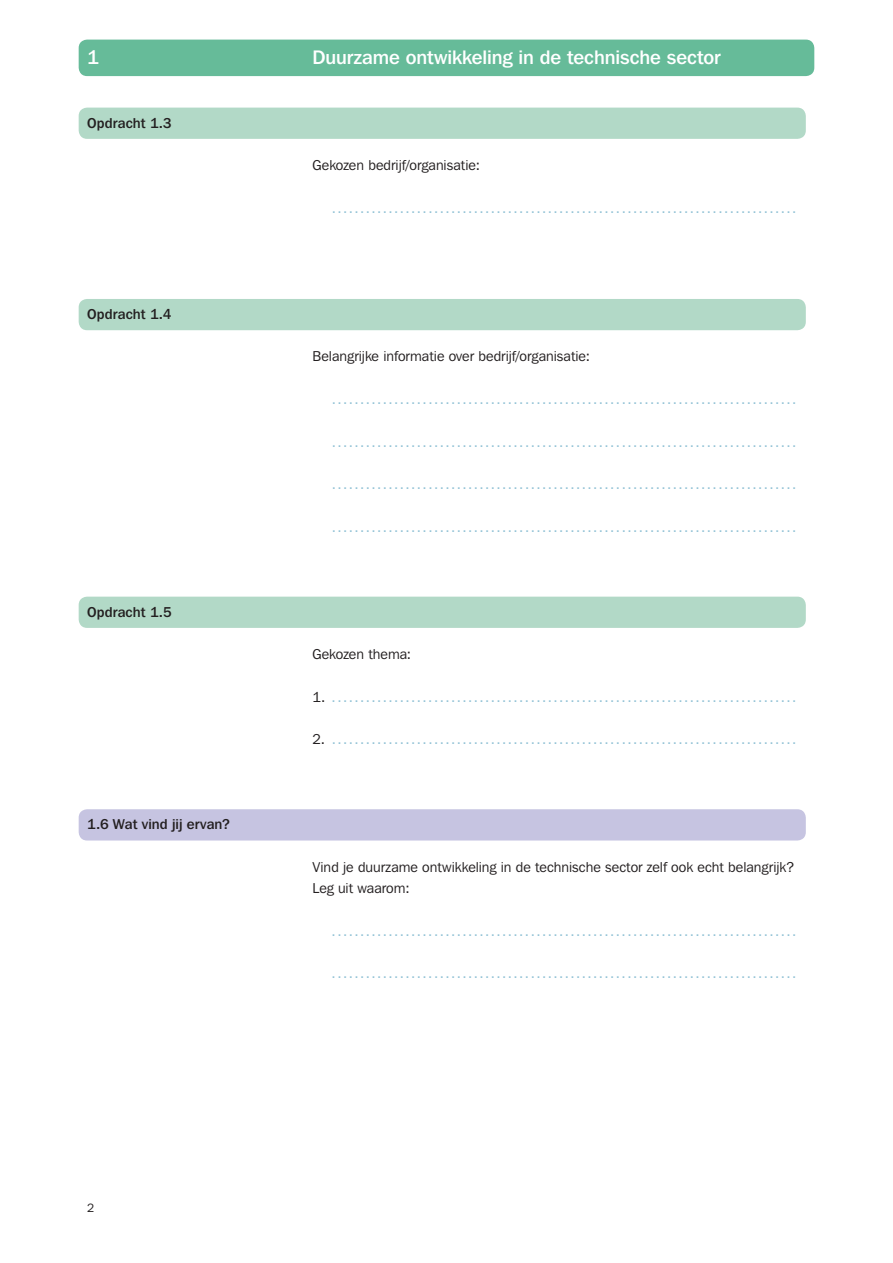
<style>
.page{position:relative;width:893px;height:1263px;background:#fff}
.page>*{position:absolute;margin:0;border:0;box-sizing:border-box;transform-origin:0 0}
.t1{font:500 19.5px "Franklin Gothic IT Cby BT";letter-spacing:-.005em;color:#fff}
.t2{font:14.25px "Franklin Gothic IT Cby BT";color:#95c4d7}
.t3{font:14.25px/21.3px "Franklin Gothic IT Cby BT";color:#231f20}
.t4{font:500 14.25px "Franklin Gothic IT Cby BT";letter-spacing:.005em;color:#231f20}
.t5{font:12px "Franklin Gothic IT Cby BT";color:#231f20}
.s1{color:#231f20}
</style>
<div class="page">
<div style="left:79px;top:40px;width:735px;height:36px;background:#6b9;border-radius:9px"></div>
<div style="left:79px;top:108px;width:727px;height:31px;background:#b2d9c7;border-radius:9px"></div>
<div style="left:79px;top:299px;width:727px;height:31px;background:#b2d9c7;border-radius:9px"></div>
<div style="left:79px;top:597px;width:727px;height:31px;background:#b2d9c7;border-radius:9px"></div>
<div style="left:79px;top:809px;width:727px;height:31px;background:#c6c4e1;border-radius:9px"></div>
<h1 class="t1" style="left:87px;top:45px;width:13px">1</h1>
<h1 class="t1" style="left:313px;top:45px;width:410px">Duurzame ontwikkeling in de technische sector</h1>
<p class="t4" style="left:87px;top:114px;width:86px">Opdracht 1.3</p>
<p class="t4" style="left:87px;top:305px;width:86px">Opdracht 1.4</p>
<p class="t4" style="left:87px;top:603px;width:86px">Opdracht 1.5</p>
<p class="t4" style="left:87px;top:815px;width:145px">1.6 Wat vind jij ervan?</p>
<p class="t3" style="left:313px;top:154px;width:169px">Gekozen bedrijf/organisatie:</p>
<p class="t2" style="left:332px;top:199px;width:466px">..................................................................................</p>
<p class="t3" style="left:313px;top:346px;width:279px">Belangrijke informatie over bedrijf/organisatie:</p>
<p class="t2" style="left:332px;top:390px;width:466px">..................................................................................</p>
<p class="t2" style="left:332px;top:433px;width:466px">..................................................................................</p>
<p class="t2" style="left:332px;top:475px;width:466px">..................................................................................</p>
<p class="t2" style="left:332px;top:518px;width:466px">..................................................................................</p>
<p class="t3" style="left:313px;top:643px;width:100px">Gekozen thema:</p>
<p class="t2" style="left:313px;top:688px;width:485px"><span class="s1">1.</span> ..................................................................................</p>
<p class="t2" style="left:313px;top:730px;width:485px"><span class="s1">2.</span> ..................................................................................</p>
<p class="t3" style="left:313px;top:856px;width:483px">Vind je duurzame ontwikkeling in de technische sector zelf ook echt belangrijk?<br>Leg uit waarom:</p>
<p class="t2" style="left:332px;top:922px;width:466px">..................................................................................</p>
<p class="t2" style="left:332px;top:964px;width:466px">..................................................................................</p>
<p class="t5" style="left:87px;top:1200px;width:9px">2</p>
</div>
